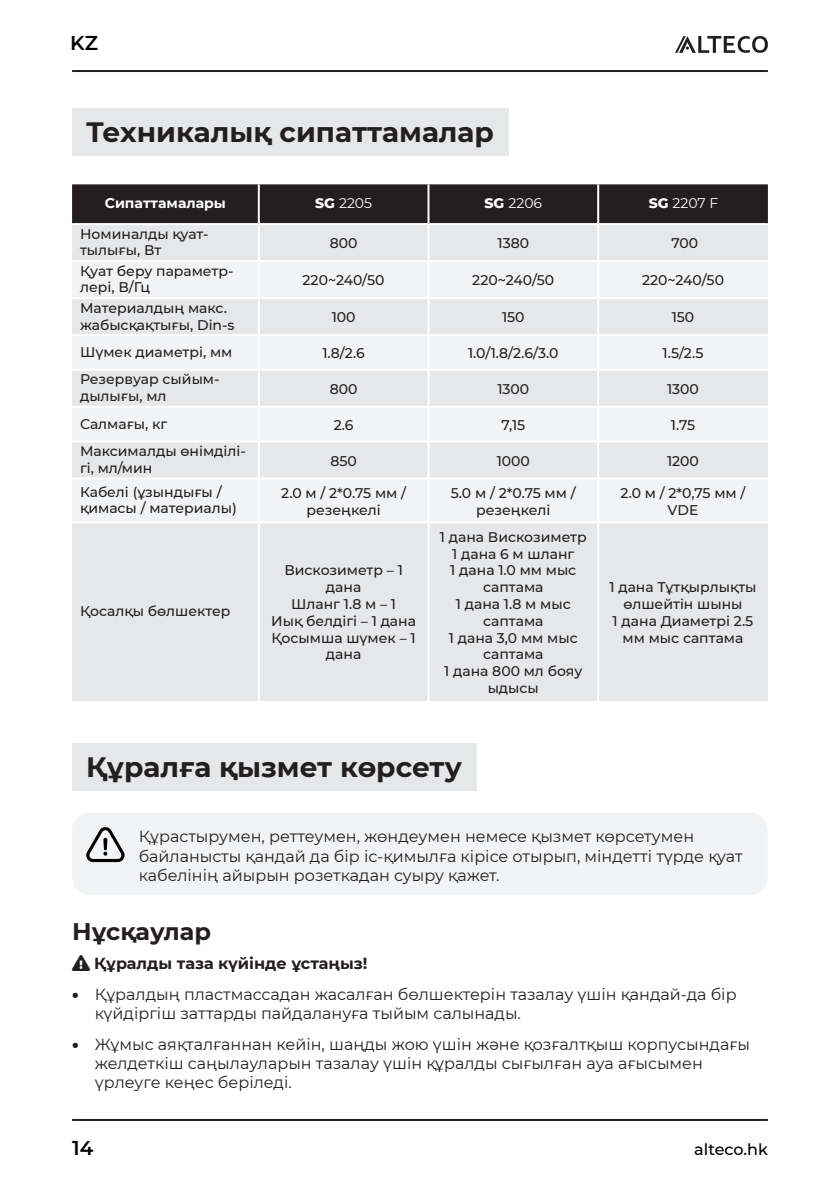
<style>
.page{position:relative;width:840px;height:1191px;background:#fff}
.page>*{position:absolute;margin:0;border:0;box-sizing:border-box;transform-origin:0 0}
.t1{font:700 28px "Montserrat";color:#231f20}
.t2{font:700 24px "Montserrat";color:#231f20}
.t3{font:600 20px "Montserrat";color:#000}
.t4{font:16px/19.2px "Montserrat";color:#231f20}
.t5{font:700 16px "Montserrat";color:#231f20}
.t6{font:500 16px "Montserrat";color:#000}
.t7{font:500 14px/16.8px "Montserrat";color:#231f20}
.t8{font:14px "Montserrat";color:#fff}
.t9{font:700 14px "Montserrat";color:#fff}
.s1{font-weight:800}
.s2{font-weight:900}
</style>
<div class="page">
<hr style="left:72px;top:1119px;width:695px;height:2px;background:#231f20">
<hr style="left:72px;top:70px;width:695px;height:2px;background:#231f20">
<svg style="left:675px;top:36px;width:92px;height:17px"></svg>
<div style="left:72px;top:184px;width:695px;height:39px;background:#231f20"></div>
<div style="left:72px;top:225px;width:695px;height:476px;background:#e6e7e9"></div>
<svg style="left:72px;top:262px;width:695px;height:259px;fill:#f2f3f4"></svg>
<hr style="left:258px;top:184px;width:2px;height:39px;background:#fff">
<hr style="left:427px;top:184px;width:2px;height:39px;background:#fff">
<hr style="left:597px;top:184px;width:2px;height:39px;background:#fff">
<hr style="left:258px;top:225px;width:2px;height:35px;background:#fff">
<hr style="left:427px;top:225px;width:2px;height:35px;background:#fff">
<hr style="left:597px;top:225px;width:2px;height:35px;background:#fff">
<hr style="left:72px;top:260px;width:187px;height:2px;background:#fff">
<hr style="left:259px;top:260px;width:169px;height:2px;background:#fff">
<hr style="left:258px;top:262px;width:2px;height:35px;background:#fff">
<hr style="left:428px;top:260px;width:170px;height:2px;background:#fff">
<hr style="left:427px;top:262px;width:2px;height:35px;background:#fff">
<hr style="left:598px;top:260px;width:169px;height:2px;background:#fff">
<hr style="left:597px;top:262px;width:2px;height:35px;background:#fff">
<hr style="left:72px;top:297px;width:187px;height:2px;background:#fff">
<hr style="left:259px;top:297px;width:169px;height:2px;background:#fff">
<hr style="left:258px;top:299px;width:2px;height:35px;background:#fff">
<hr style="left:428px;top:297px;width:170px;height:2px;background:#fff">
<hr style="left:427px;top:299px;width:2px;height:35px;background:#fff">
<hr style="left:598px;top:297px;width:169px;height:2px;background:#fff">
<hr style="left:597px;top:299px;width:2px;height:35px;background:#fff">
<hr style="left:72px;top:334px;width:187px;height:2px;background:#fff">
<hr style="left:259px;top:334px;width:169px;height:2px;background:#fff">
<hr style="left:258px;top:336px;width:2px;height:33px;background:#fff">
<hr style="left:428px;top:334px;width:170px;height:2px;background:#fff">
<hr style="left:427px;top:336px;width:2px;height:33px;background:#fff">
<hr style="left:598px;top:334px;width:169px;height:2px;background:#fff">
<hr style="left:597px;top:336px;width:2px;height:33px;background:#fff">
<hr style="left:72px;top:369px;width:187px;height:2px;background:#fff">
<hr style="left:259px;top:369px;width:169px;height:2px;background:#fff">
<hr style="left:258px;top:371px;width:2px;height:35px;background:#fff">
<hr style="left:428px;top:369px;width:170px;height:2px;background:#fff">
<hr style="left:427px;top:371px;width:2px;height:35px;background:#fff">
<hr style="left:598px;top:369px;width:169px;height:2px;background:#fff">
<hr style="left:597px;top:371px;width:2px;height:35px;background:#fff">
<hr style="left:72px;top:406px;width:187px;height:2px;background:#fff">
<hr style="left:259px;top:406px;width:169px;height:2px;background:#fff">
<hr style="left:258px;top:408px;width:2px;height:32px;background:#fff">
<hr style="left:428px;top:406px;width:170px;height:2px;background:#fff">
<hr style="left:427px;top:408px;width:2px;height:32px;background:#fff">
<hr style="left:598px;top:406px;width:169px;height:2px;background:#fff">
<hr style="left:597px;top:408px;width:2px;height:32px;background:#fff">
<hr style="left:72px;top:440px;width:187px;height:2px;background:#fff">
<hr style="left:259px;top:440px;width:169px;height:2px;background:#fff">
<hr style="left:258px;top:442px;width:2px;height:35px;background:#fff">
<hr style="left:428px;top:440px;width:170px;height:2px;background:#fff">
<hr style="left:427px;top:442px;width:2px;height:35px;background:#fff">
<hr style="left:598px;top:440px;width:169px;height:2px;background:#fff">
<hr style="left:597px;top:442px;width:2px;height:35px;background:#fff">
<hr style="left:72px;top:477px;width:187px;height:2px;background:#fff">
<hr style="left:259px;top:477px;width:169px;height:2px;background:#fff">
<hr style="left:258px;top:479px;width:2px;height:42px;background:#fff">
<hr style="left:428px;top:477px;width:170px;height:2px;background:#fff">
<hr style="left:427px;top:479px;width:2px;height:42px;background:#fff">
<hr style="left:598px;top:477px;width:169px;height:2px;background:#fff">
<hr style="left:597px;top:479px;width:2px;height:42px;background:#fff">
<hr style="left:72px;top:521px;width:187px;height:2px;background:#fff">
<hr style="left:259px;top:521px;width:169px;height:2px;background:#fff">
<hr style="left:258px;top:523px;width:2px;height:178px;background:#fff">
<hr style="left:428px;top:521px;width:170px;height:2px;background:#fff">
<hr style="left:427px;top:523px;width:2px;height:178px;background:#fff">
<hr style="left:598px;top:521px;width:169px;height:2px;background:#fff">
<hr style="left:597px;top:523px;width:2px;height:178px;background:#fff">
<div style="left:72px;top:108px;width:436px;height:48px;background:#e6e7e9"></div>
<div style="left:72px;top:743px;width:404px;height:48px;background:#e6e7e9"></div>
<div style="left:72px;top:812px;width:695px;height:83px;background:#f2f3f4;border-radius:17px"></div>
<svg style="left:86px;top:827px;width:38px;height:35px"></svg>
<h3 class="t3" style="left:70px;top:29px;width:29px">KZ</h3>
<h1 class="t1" style="left:86px;top:111px;width:409px">Техникалық сипаттамалар</h1>
<p class="t9" style="left:105px;top:193px;width:123px">Сипаттамалары</p>
<p class="t8" style="left:315px;top:193px;width:58px"><span class="s1">SG</span> 2205</p>
<p class="t8" style="left:484px;top:193px;width:59px"><span class="s1">SG</span> 2206</p>
<p class="t8" style="left:648px;top:193px;width:71px"><span class="s1">SG</span> 2207 F</p>
<p class="t7" style="left:80px;top:225px;width:130px">Номиналды қуат&shy;тылығы, Вт</p>
<p class="t7" style="left:329px;top:234px;width:29px">800</p>
<p class="t7" style="left:497px;top:234px;width:33px">1380</p>
<p class="t7" style="left:671px;top:234px;width:28px">700</p>
<p class="t7" style="left:80px;top:262px;width:155px">Қуат беру параметр&shy;лері, В/Гц</p>
<p class="t7" style="left:302px;top:271px;width:83px">220~240/50</p>
<p class="t7" style="left:472px;top:271px;width:83px">220~240/50</p>
<p class="t7" style="left:641px;top:271px;width:83px">220~240/50</p>
<p class="t7" style="left:80px;top:299px;width:156px">Материалдың макс. жабысқақтығы, Din-s</p>
<p class="t7" style="left:331px;top:308px;width:25px">100</p>
<p class="t7" style="left:501px;top:308px;width:24px">150</p>
<p class="t7" style="left:671px;top:308px;width:24px">150</p>
<p class="t7" style="left:80px;top:343px;width:154px">Шүмек диаметрі, мм</p>
<p class="t7" style="left:322px;top:344px;width:44px">1.8/2.6</p>
<p class="t7" style="left:468px;top:344px;width:92px">1.0/1.8/2.6/3.0</p>
<p class="t7" style="left:662px;top:344px;width:42px">1.5/2.5</p>
<p class="t7" style="left:80px;top:370px;width:141px">Резервуар сыйым&shy;дылығы, мл</p>
<p class="t7" style="left:329px;top:380px;width:29px">800</p>
<p class="t7" style="left:497px;top:380px;width:33px">1300</p>
<p class="t7" style="left:666px;top:380px;width:33px">1300</p>
<p class="t7" style="left:80px;top:415px;width:89px">Салмағы, кг</p>
<p class="t7" style="left:333px;top:416px;width:21px">2.6</p>
<p class="t7" style="left:501px;top:416px;width:25px">7,15</p>
<p class="t7" style="left:670px;top:416px;width:26px">1.75</p>
<p class="t7" style="left:80px;top:442px;width:167px">Максималды өнімділі&shy;гі, мл/мин</p>
<p class="t7" style="left:330px;top:451px;width:28px">850</p>
<p class="t7" style="left:496px;top:451px;width:35px">1000</p>
<p class="t7" style="left:666px;top:451px;width:33px">1200</p>
<p class="t7" style="left:80px;top:482px;width:158px">Кабелі (ұзындығы / қимасы / материалы)</p>
<p class="t7" style="left:281px;top:484px;width:126px;text-align:center">2.0 м / 2*0.75 мм / резеңкелі</p>
<p class="t7" style="left:450px;top:484px;width:126px;text-align:center">5.0 м / 2*0.75 мм / резеңкелі</p>
<p class="t7" style="left:620px;top:484px;width:126px;text-align:center">2.0 м / 2*0,75 мм /<br>VDE</p>
<p class="t7" style="left:80px;top:602px;width:152px">Қосалқы бөлшектер</p>
<p class="t7" style="left:271px;top:561px;width:146px;text-align:center">Вискозиметр – 1 дана<br>Шланг 1.8 м – 1<br>Иық белдігі – 1 дана<br>Қосымша шүмек – 1 дана</p>
<p class="t7" style="left:439px;top:528px;width:148px;text-align:center">1 дана Вискозиметр<br>1 дана 6 м шланг<br>1 дана 1.0 мм мыс саптама<br>1 дана 1.8 м мыс саптама<br>1 дана 3,0 мм мыс саптама<br>1 дана 800 мл бояу ыдысы</p>
<p class="t7" style="left:609px;top:578px;width:148px;text-align:center">1 дана Тұтқырлықты өлшейтін шыны<br>1 дана Диаметрі 2.5 мм мыс саптама</p>
<h1 class="t1" style="left:86px;top:747px;width:377px">Құралға қызмет көрсету</h1>
<p class="t4" style="left:139px;top:826px;width:605px">Құрастырумен, реттеумен, жөндеумен немесе қызмет көрсетумен байланысты қандай да бір іс-қимылға кірісе отырып, міндетті түрде қуат кабелінің айырын розеткадан суыру қажет.</p>
<h2 class="t2" style="left:72px;top:913px;width:140px">Нұсқаулар</h2>
<p class="t5" style="left:72px;top:952px;width:297px">❑ Құралды таза күйінде ұстаңыз!</p>
<p class="t4" style="left:95px;top:984px;width:643px;text-indent:-23px"><span class="s2">•</span> Құралдың пластмассадан жасалған бөлшектерін тазалау үшін қандай-да бір күйдіргіш заттарды пайдалануға тыйым салынады.</p>
<p class="t4" style="left:95px;top:1033px;width:656px;text-indent:-23px"><span class="s2">•</span> Жұмыс аяқталғаннан кейін, шаңды жою үшін және қозғалтқыш корпусындағы желдеткіш саңылауларын тазалау үшін құралды сығылған ауа ағысымен үрлеуге кеңес беріледі.</p>
<h3 class="t3" style="left:72px;top:1133px;width:23px">14</h3>
<p class="t6" style="left:693px;top:1138px;width:75px">alteco.hk</p>
</div>
